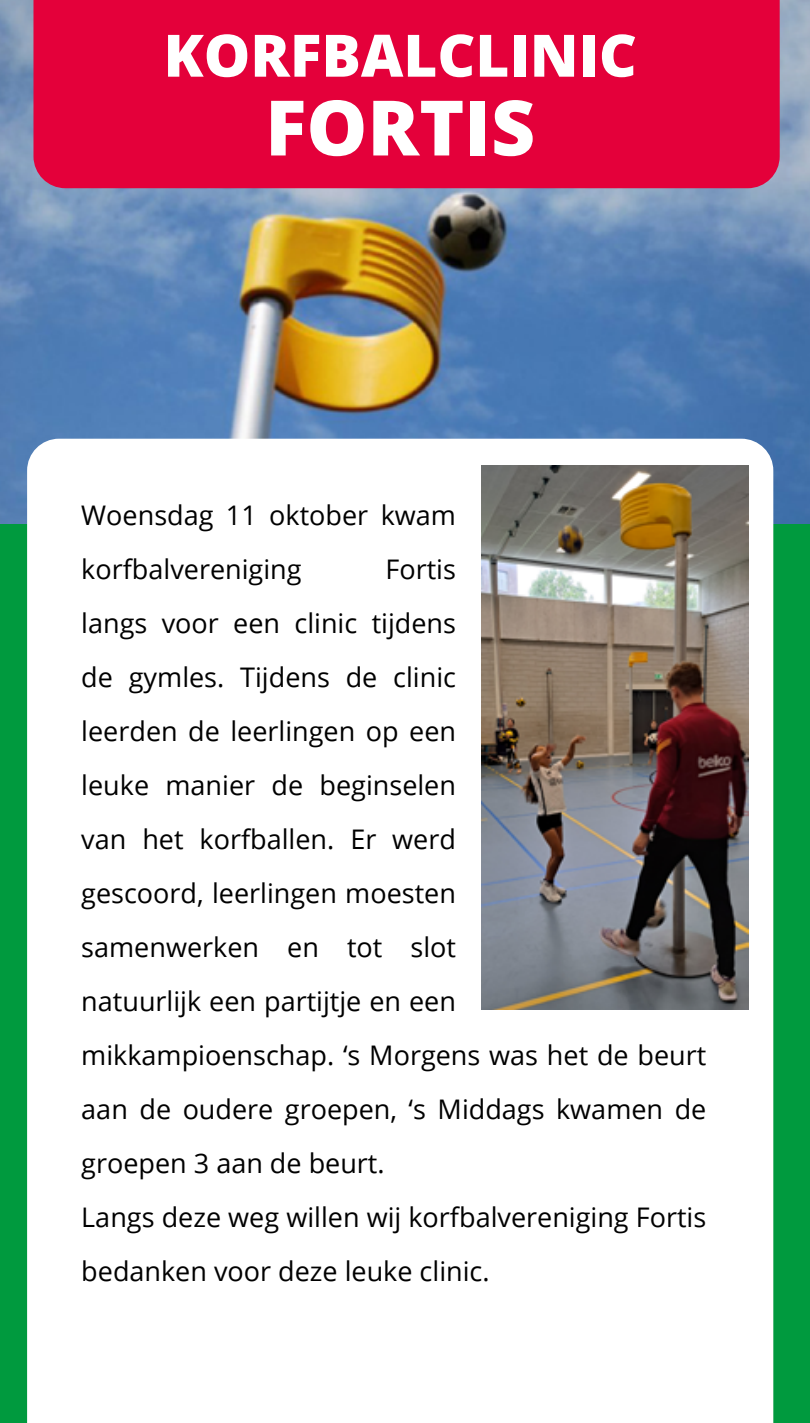
<style>
.page{position:relative;width:810px;height:1423px;background:#fff}
.page>*{position:absolute;margin:0;border:0;box-sizing:border-box;transform-origin:0 0}
.t1{font:800 76.5px "Open Sans";color:#fff}
.t2{font:800 58.5px "Open Sans";color:#fff}
.t3{font:27px/54px "Open Sans";color:#000}
</style>
<div class="page">
<img style="left:0;top:0;width:810px;height:524px">
<div style="left:33px;top:0;width:747px;height:188px;background:#e4003a"></div>
<div style="left:0;top:524px;width:810px;height:898px;background:#009a3e"></div>
<div style="left:27px;top:438px;width:746px;height:984px;background:#fff"></div>
<img style="left:482px;top:466px;width:266px;height:543px">
<h2 class="t2" style="left:164px;top:11px;width:475px">KORFBALCLINIC</h2>
<h1 class="t1" style="left:265px;top:69px;width:271px">FORTIS</h1>
<p class="t3" style="left:81px;top:487px;width:376px">Woensdag 11 oktober kwam korfbalvereniging</p>
<p class="t3" style="left:81px;top:541px;width:627px;text-indent:304px">Fortis<br>langs voor een clinic tijdens<br>de gymles. Tijdens de clinic<br>leerden de leerlingen op een<br>leuke manier de beginselen<br>van het korfballen. Er werd<br>gescoord, leerlingen moesten<br>samenwerken en tot slot<br>natuurlijk een partijtje en een mikkampioenschap. ‘s Morgens was het de beurt aan de oudere groepen, ‘s Middags kwamen de groepen 3 aan de beurt.<br>Langs deze weg willen wij korfbalvereniging Fortis bedanken voor deze leuke clinic.</p>
</div>
